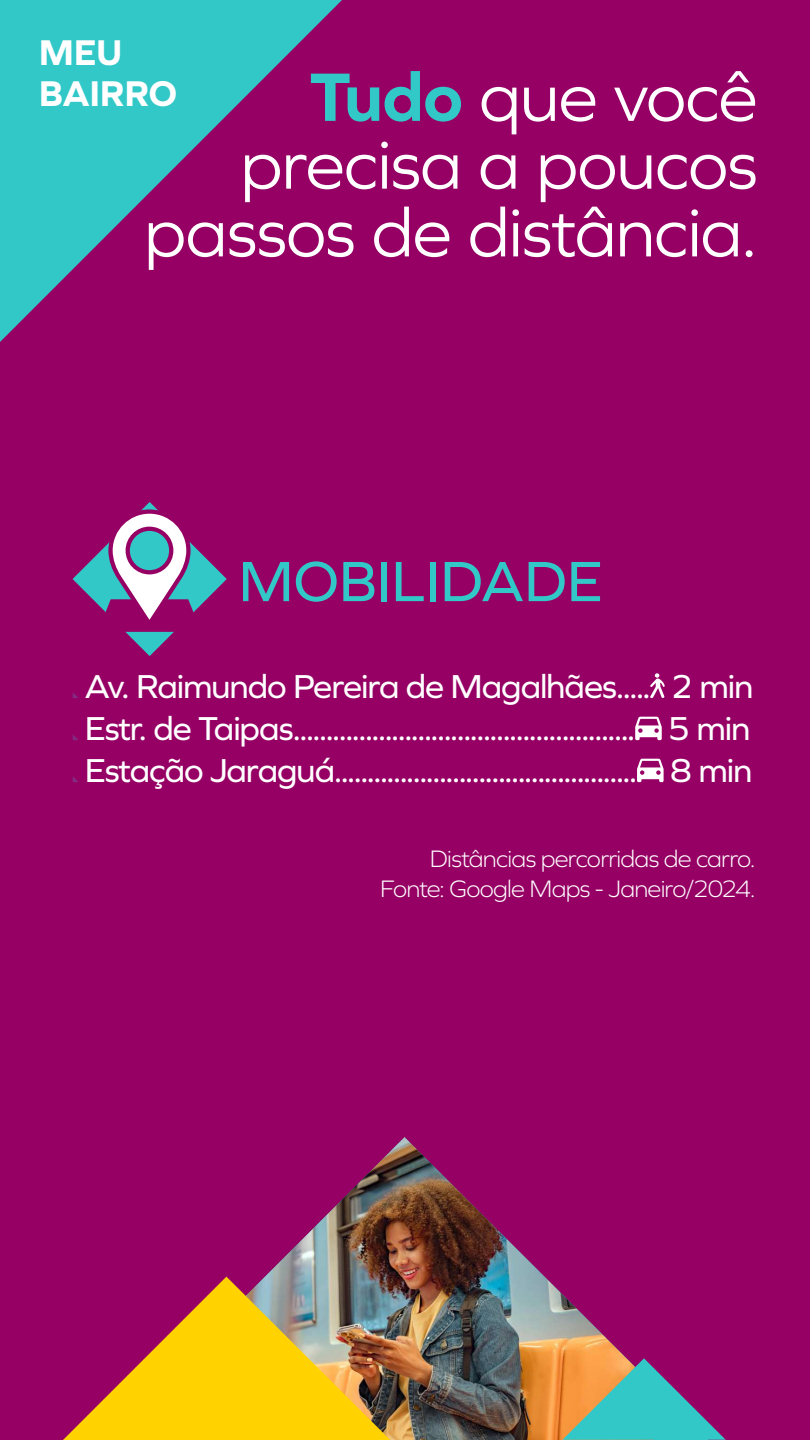
<style>
.page{position:relative;width:810px;height:1440px;background:#960064}
.page>*{position:absolute;margin:0;border:0;box-sizing:border-box;transform-origin:0 0}
.t1{font:71.18px/67.7px "Graphie";letter-spacing:-.02em;color:#fff;text-align:right}
.t2{font:58.95px "Graphie";color:#32c8c8}
.t3{font:700 37.2px/40.9px "Graphie";letter-spacing:-.01em;color:#fff}
.t4{font:34.5px/42px "Graphie";letter-spacing:-.03em;color:#fff;text-align:justify}
.t5{font:300 24.75px/29.7px "Graphie";letter-spacing:-.03em;color:#fff;text-align:right}
.s1{font-weight:700;color:#32c8c8}
</style>
<div class="page">
<svg style="left:0;top:0;width:342px;height:342px"></svg>
<svg style="left:73px;top:693px;width:5px;height:5px"></svg>
<svg style="left:650px;top:673px;width:15px;height:26px"></svg>
<svg style="left:73px;top:735px;width:5px;height:5px"></svg>
<svg style="left:635px;top:717px;width:27px;height:23px"></svg>
<svg style="left:73px;top:777px;width:5px;height:5px"></svg>
<svg style="left:637px;top:759px;width:27px;height:23px"></svg>
<svg style="left:73px;top:502px;width:154px;height:154px"></svg>
<img style="left:226px;top:1137px;width:400px;height:303px">
<img style="left:63px;top:1277px;width:327px;height:163px">
<svg style="left:562px;top:1358px;width:164px;height:82px"></svg>
<p class="t3" style="left:39px;top:32px;width:140px">MEU<br>BAIRRO</p>
<h1 class="t1" style="left:144px;top:62px;width:615px"><span class="s1">Tudo</span> que você precisa a poucos passos de distância.</h1>
<h2 class="t2" style="left:238px;top:547px;width:366px">MOBILIDADE</h2>
<p class="t4" style="left:85px;top:665px;width:670px">Av. Raimundo Pereira de Magalhães..... 2 min Estr. de Taipas.................................................... 5 min Estação Jaraguá.............................................. 8 min</p>
<p class="t5" style="left:380px;top:844px;width:377px">Distâncias percorridas de carro.<br>Fonte: Google Maps - Janeiro/2024.</p>
</div>
